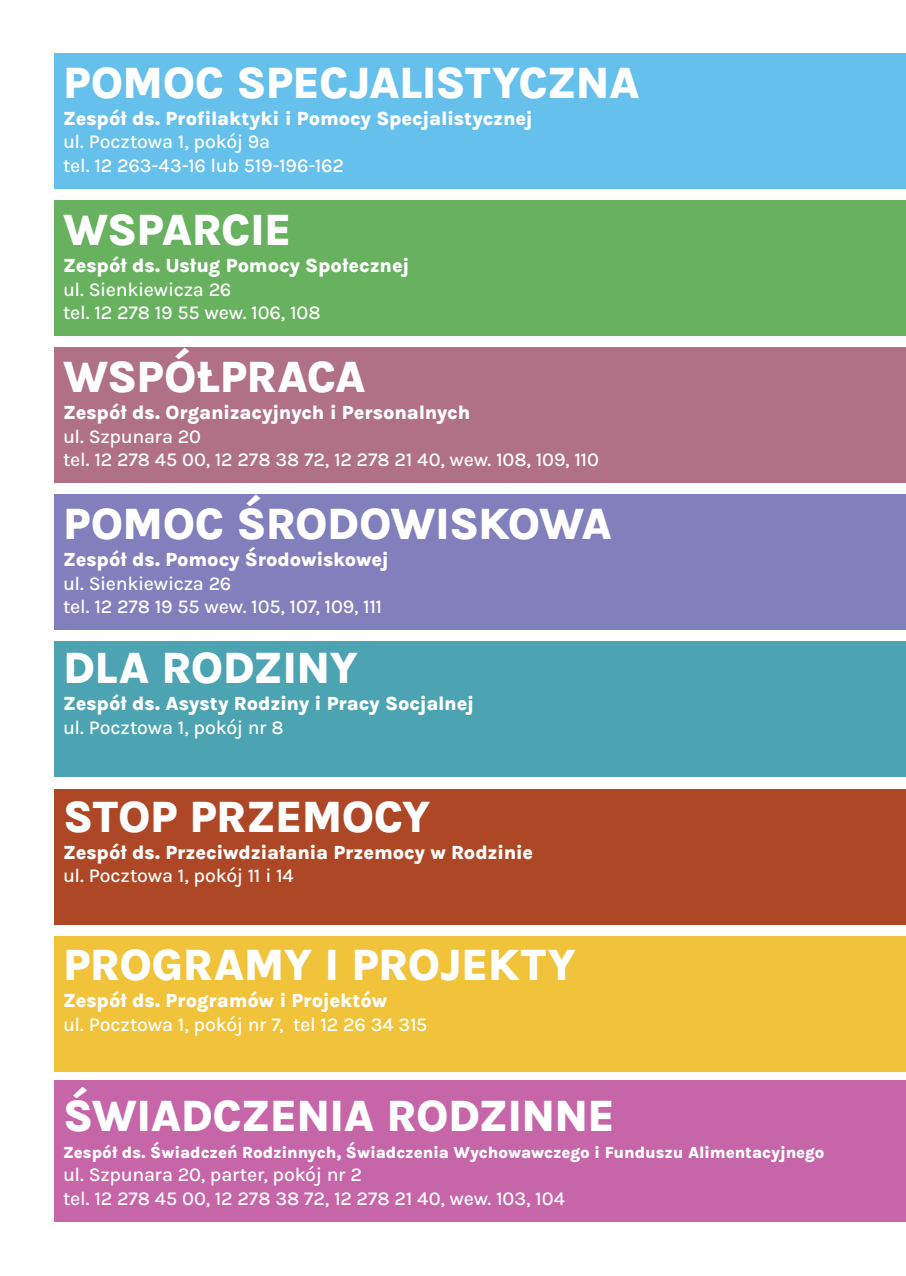
<style>
.page{position:relative;width:906px;height:1276px;background:#fff}
.page>*{position:absolute;margin:0;border:0;box-sizing:border-box;transform-origin:0 0}
.t1{font:800 45px "Karla";letter-spacing:-.015em;color:#fff}
.t2{font:500 19.5px/23.4px "Karla";letter-spacing:-.01em;color:#fff}
.t3{font:800 19.5px "Karla";letter-spacing:-.005em;color:#fff}
.t4{font:800 16.5px "Karla";letter-spacing:-.005em;color:#fff}
</style>
<div class="page">
<div style="left:54px;top:54px;width:852px;height:135px;background:#66c0ec"></div>
<div style="left:54px;top:201px;width:852px;height:135px;background:#67b15f"></div>
<div style="left:54px;top:348px;width:852px;height:135px;background:#b07085"></div>
<div style="left:54px;top:495px;width:852px;height:135px;background:#817fbc"></div>
<div style="left:54px;top:642px;width:852px;height:135px;background:#4ca3b1"></div>
<div style="left:54px;top:789px;width:852px;height:135px;background:#ad4725"></div>
<div style="left:54px;top:936px;width:852px;height:135px;background:#f0c33a"></div>
<div style="left:54px;top:1079px;width:852px;height:142px;background:#c665a8"></div>
<h1 class="t1" style="left:63px;top:54px;width:578px">POMOC SPECJALISTYCZNA</h1>
<p class="t3" style="left:63px;top:106px;width:471px">Zespół ds. Profilaktyki i Pomocy Specjalistycznej</p>
<p class="t2" style="left:63px;top:130px;width:282px">ul. Pocztowa 1, pokój 9a<br>tel. 12 263-43-16 lub 519-196-162</p>
<h1 class="t1" style="left:63px;top:201px;width:230px">WSPARCIE</h1>
<p class="t3" style="left:63px;top:253px;width:348px">Zespół ds. Usług Pomocy Społecznej</p>
<p class="t2" style="left:63px;top:277px;width:259px">ul. Sienkiewicza 26<br>tel. 12 278 19 55 wew. 106, 108</p>
<h1 class="t1" style="left:63px;top:348px;width:304px">WSPÓŁPRACA</h1>
<p class="t3" style="left:63px;top:400px;width:409px">Zespół ds. Organizacyjnych i Personalnych</p>
<p class="t2" style="left:63px;top:424px;width:537px">ul. Szpunara 20<br>tel. 12 278 45 00, 12 278 38 72, 12 278 21 40, wew. 108, 109, 110</p>
<h1 class="t1" style="left:63px;top:495px;width:550px">POMOC ŚRODOWISKOWA</h1>
<p class="t3" style="left:63px;top:547px;width:327px">Zespół ds. Pomocy Środowiskowej</p>
<p class="t2" style="left:63px;top:571px;width:321px">ul. Sienkiewicza 26<br>tel. 12 278 19 55 wew. 105, 107, 109, 111</p>
<h1 class="t1" style="left:63px;top:639px;width:296px">DLA RODZINY</h1>
<p class="t3" style="left:63px;top:691px;width:412px">Zespół ds. Asysty Rodziny i Pracy Socjalnej</p>
<p class="t2" style="left:63px;top:714px;width:222px">ul. Pocztowa 1, pokój nr 8</p>
<h1 class="t1" style="left:63px;top:788px;width:369px">STOP PRZEMOCY</h1>
<p class="t3" style="left:63px;top:839px;width:472px">Zespół ds. Przeciwdziałania Przemocy w Rodzinie</p>
<p class="t2" style="left:63px;top:863px;width:232px">ul. Pocztowa 1, pokój 11 i 14</p>
<h1 class="t1" style="left:63px;top:936px;width:514px">PROGRAMY I PROJEKTY</h1>
<p class="t3" style="left:63px;top:988px;width:326px">Zespół ds. Programów i Projektów</p>
<p class="t2" style="left:63px;top:1012px;width:366px">ul. Pocztowa 1, pokój nr 7, tel 12 26 34 315</p>
<h1 class="t1" style="left:63px;top:1086px;width:553px">ŚWIADCZENIA RODZINNE</h1>
<p class="t4" style="left:63px;top:1141px;width:763px">Zespół ds. Świadczeń Rodzinnych, Świadczenia Wychowawczego i Funduszu Alimentacyjnego</p>
<p class="t2" style="left:63px;top:1162px;width:503px">ul. Szpunara 20, parter, pokój nr 2<br>tel. 12 278 45 00, 12 278 38 72, 12 278 21 40, wew. 103, 104</p>
</div>
